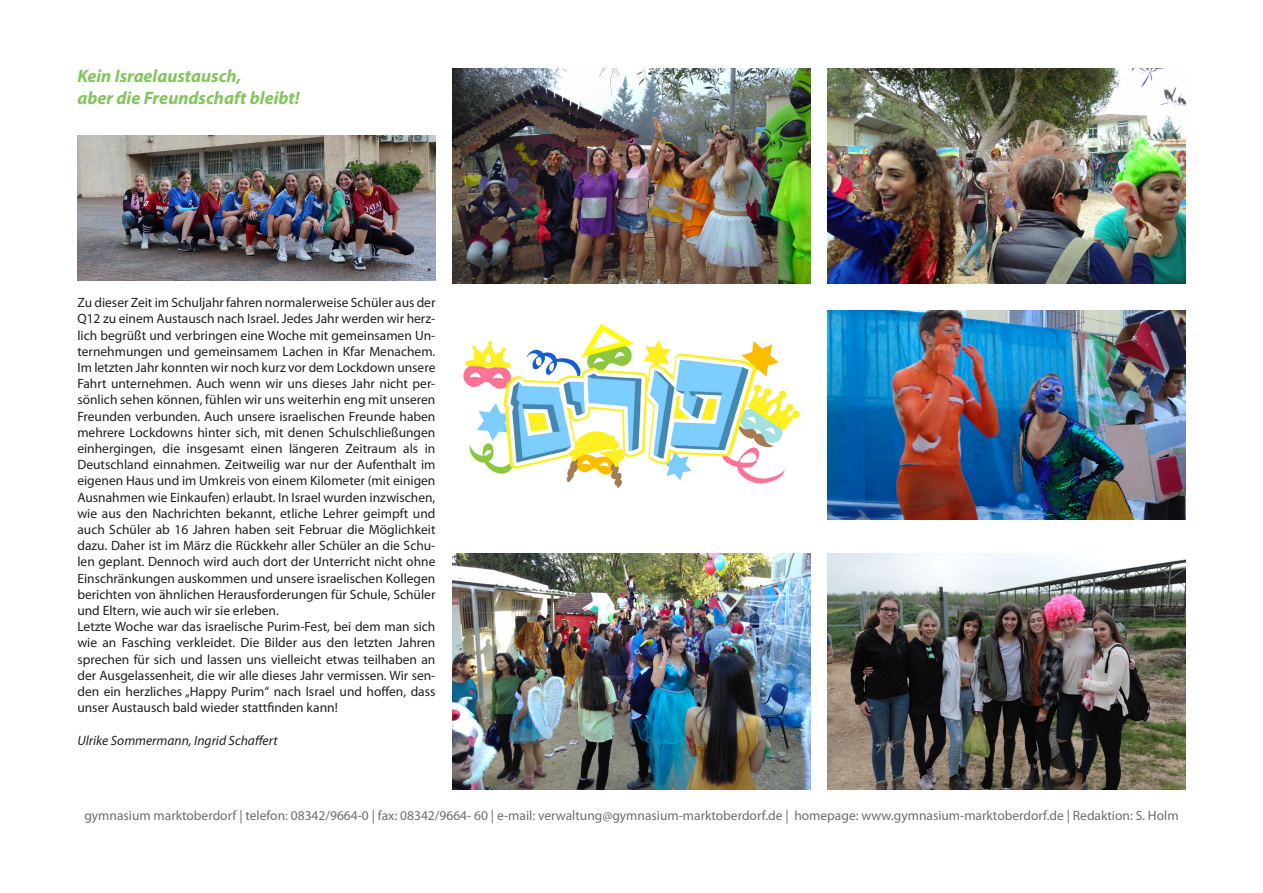
<style>
.page{position:relative;width:1263px;height:893px;background:#fff}
.page>*{position:absolute;margin:0;border:0;box-sizing:border-box;transform-origin:0 0}
.t1{font:italic 600 72px "Myriad Pro";color:#82c55d}
.Überschriften_ohne{font:italic 700 18px "Myriad Pro";color:#82c55d}
.Text{font:13.5px/16.2px "Myriad Pro";color:#231f20;text-align:justify}
.t2{font:13.5px "Myriad Pro";color:#6c6d70}
.Text-2{font:italic 13.5px "Myriad Pro";color:#231f20}
</style>
<div class="page">
<img style="left:452px;top:69px;width:358px;height:215px">
<img style="left:827px;top:310px;width:358px;height:209px">
<img style="left:77px;top:135px;width:358px;height:145px">
<img style="left:827px;top:554px;width:358px;height:236px">
<img style="left:827px;top:69px;width:358px;height:215px">
<img style="left:452px;top:554px;width:358px;height:236px">
<img style="left:463px;top:323px;width:337px;height:165px">
<p class="Überschriften_ohne" style="left:77px;top:65px;width:165px">Kein Israelaustausch,</p>
<p class="Überschriften_ohne" style="left:77px;top:86px;width:224px">aber die Freundschaft bleibt!</p>
<h1 class="t1" style="left:195px;top:53px;width:134px">emo</h1>
<p class="Text" style="left:77px;top:294px;width:360px">Zu dieser Zeit im Schuljahr fahren normalerweise Schüler aus der Q12 zu einem Austausch nach Israel. Jedes Jahr werden wir herz&shy;lich begrüßt und verbringen eine Woche mit gemeinsamen Un&shy;ternehmungen und gemeinsamem Lachen in Kfar Menachem.<br>Im letzten Jahr konnten wir noch kurz vor dem Lockdown unsere Fahrt unternehmen. Auch wenn wir uns dieses Jahr nicht per&shy;sönlich sehen können, fühlen wir uns weiterhin eng mit unseren Freunden verbunden. Auch unsere israelischen Freunde haben mehrere Lockdowns hinter sich, mit denen Schulschließungen einhergingen, die insgesamt einen längeren Zeitraum als in Deutschland einnahmen. Zeitweilig war nur der Aufenthalt im eigenen Haus und im Umkreis von einem Kilometer (mit einigen Ausnahmen wie Einkaufen) erlaubt. In Israel wurden inzwischen, wie aus den Nachrichten bekannt, etliche Lehrer geimpft und auch Schüler ab 16 Jahren haben seit Februar die Möglichkeit dazu. Daher ist im März die Rückkehr aller Schüler an die Schu&shy;len geplant. Dennoch wird auch dort der Unterricht nicht ohne Einschränkungen auskommen und unsere israelischen Kollegen berichten von ähnlichen Herausforderungen für Schule, Schüler und Eltern, wie auch wir sie erleben.</p>
<p class="Text" style="left:77px;top:618px;width:360px">Letzte Woche war das israelische Purim-Fest, bei dem man sich wie an Fasching verkleidet. Die Bilder aus den letzten Jahren sprechen für sich und lassen uns vielleicht etwas teilhaben an der Ausgelassenheit, die wir alle dieses Jahr vermissen. Wir sen&shy;den ein herzliches „Happy Purim“ nach Israel und hoffen, dass unser Austausch bald wieder stattfinden kann!</p>
<p class="Text-2" style="left:77px;top:732px;width:202px">Ulrike Sommermann, Ingrid Schaffert</p>
<p class="t2" style="left:84px;top:807px;width:1096px">gymnasium marktoberdorf | telefon: 08342/9664-0 | fax: 08342/9664- 60 | e-mail: verwaltung@gymnasium-marktoberdorf.de | homepage: www.gymnasium-marktoberdorf.de | Redaktion: S. Holm</p>
</div>
